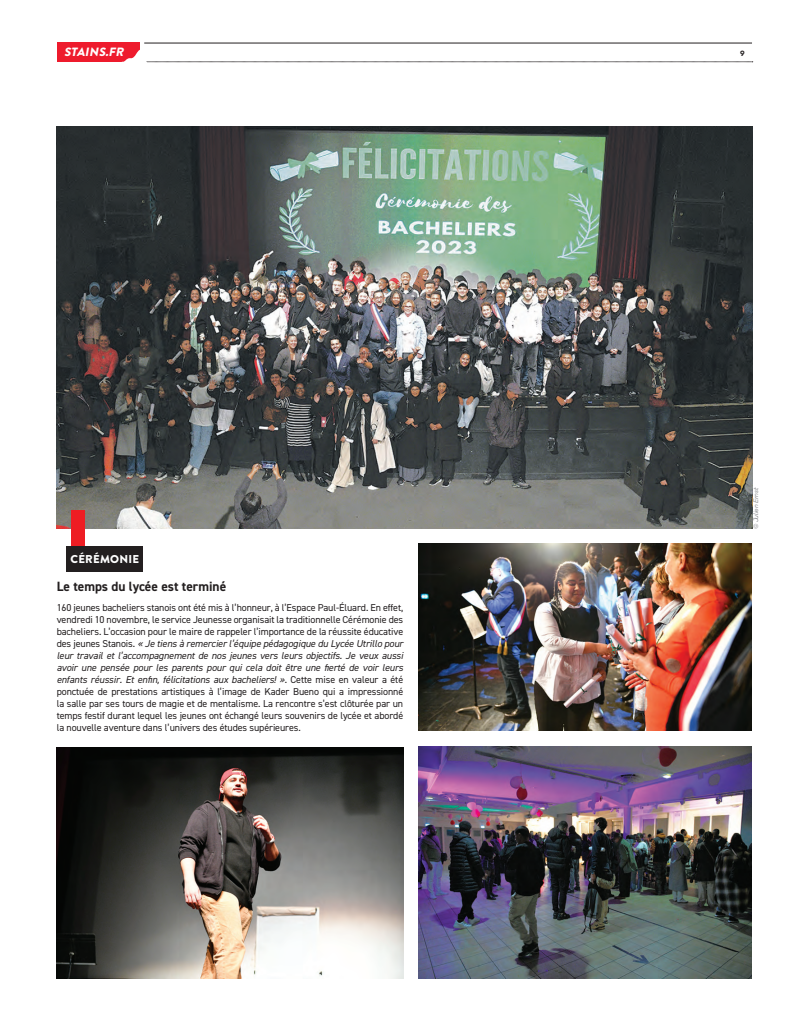
<style>
.page{position:relative;width:794px;height:1021px;background:#fff}
.page>*{position:absolute;margin:0;border:0;box-sizing:border-box;transform-origin:0 0}
.t1{font:700 13.4px "DIN2014";color:#231f20}
.t2{font:italic 900 12px "Brandon Grotesque";color:#fff}
.t3{font:900 11.4px "Brandon Grotesque";letter-spacing:.02em;color:#fff}
.Texte__ONYSERA{font:10px/12px "DIN2014";letter-spacing:-.01em;color:#231f20;text-align:justify}
.texte{font:700 7px "Galano Classic Alt";color:#231f20}
.copyright_photos_OK{font:italic 6px "Galano Classic Alt";letter-spacing:-.015em;color:#76787b}
.s1{font-style:italic}
</style>
<div class="page">
<img style="left:419px;top:543px;width:332px;height:187px">
<img style="left:57px;top:126px;width:695px;height:403px">
<img style="left:419px;top:746px;width:332px;height:232px">
<hr style="left:144px;top:43px;width:608px;height:1px;background:#231f20">
<div style="left:57px;top:42px;width:82px;height:19px;background:#ee1b2d"></div>
<svg style="left:122px;top:50px;width:630px;height:13px"></svg>
<div style="left:72px;top:510px;width:13px;height:47px;background:#ee1d23"></div>
<div style="left:67px;top:546px;width:76px;height:25px;background:#231f20"></div>
<img style="left:57px;top:747px;width:346px;height:231px">
<p class="t2" style="left:64px;top:43px;width:64px">STAINS.FR</p>
<p class="texte" style="left:740px;top:49px;width:6px">9</p>
<p class="t3" style="left:71px;top:550px;width:70px">CÉRÉMONIE</p>
<p class="t1" style="left:57px;top:578px;width:171px">Le temps du lycée est terminé</p>
<p class="Texte__ONYSERA" style="left:57px;top:601px;width:348px">160 jeunes bacheliers stanois ont été mis à l’honneur, à l’Espace Paul-Éluard. En effet, vendredi 10 novembre, le service Jeunesse organisait la traditionnelle Cérémonie des bacheliers. L’occasion pour le maire de rappeler l’importance de la réussite éducative des jeunes Stanois. <span class="s1">« Je tiens à remercier l’équipe pédagogique du Lycée Utrillo pour leur travail et l’accompagnement de nos jeunes vers leurs objectifs. Je veux aussi avoir une pensée pour les parents pour qui cela doit être une fierté de voir leurs enfants réussir. Et enfin, félicitations aux bacheliers! »</span>. Cette mise en valeur a été ponctuée de prestations artistiques à l’image de Kader Bueno qui a impressionné la salle par ses tours de magie et de mentalisme. La rencontre s’est clôturée par un temps festif durant lequel les jeunes ont échangé leurs souvenirs de lycée et abordé la nouvelle aventure dans l’univers des études supérieures.</p>
<p class="copyright_photos_OK" style="left:752px;top:529px;width:43px;rotate:-90deg">© Julien Ernst</p>
</div>
